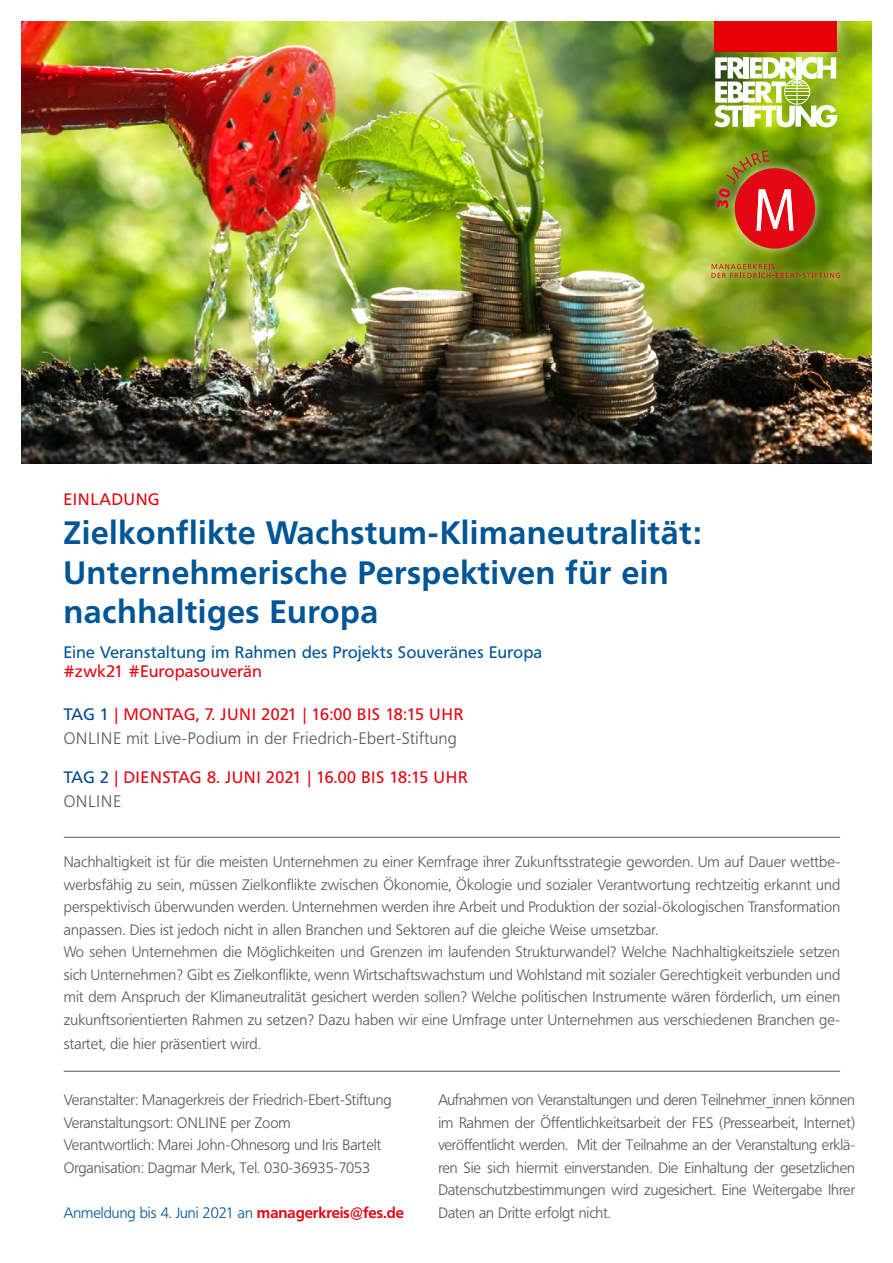
<style>
.page{position:relative;width:893px;height:1263px;background:#fff}
.page>*{position:absolute;margin:0;border:0;box-sizing:border-box;transform-origin:0 0}
.t1{font:700 32.1px/39px "Frutiger BQ";letter-spacing:.03em;color:#005597}
.t2{font:300 16.5px/24px "Frutiger BQ";letter-spacing:.03em;color:#575756}
.t3{font:16.5px/24px "Frutiger BQ";letter-spacing:.03em;color:#e30613}
.t4{font:16.5px "Frutiger BQ";letter-spacing:.03em;color:#005597}
.t5{font:16.5px "Frutiger BQ";letter-spacing:.06em;color:#e30613}
.t6{font:300 15px/22.5px "Frutiger BQ";letter-spacing:.01em;color:#575756}
.t7{font:300 15px "Frutiger BQ";color:#005597}
.s1{font-weight:400;color:#004a93}
.s2{font-weight:400;color:#e30613}
.s3{color:#004a93}
.s4{font-weight:300;color:#575756}
.s5{font-weight:700;color:#e30613}
</style>
<div class="page">
<img style="left:21px;top:21px;width:851px;height:442px">
<div style="left:714px;top:21px;width:123px;height:31px;background:#e60005"></div>
<svg style="left:714px;top:57px;width:123px;height:70px"></svg>
<div style="left:702px;top:141px;width:147px;height:146px;background:#fff;opacity:.75"></div>
<div style="left:735px;top:168px;width:80px;height:81px;background:#e30613;border-radius:50%"></div>
<img style="left:717px;top:150px;width:76px;height:81px">
<svg style="left:711px;top:264px;width:129px;height:14px;background:#908022"></svg>
<hr style="left:64px;top:1071px;width:776px;height:1px;background:#575756">
<hr style="left:64px;top:837px;width:776px;height:1px;background:#575756">
<p class="t5" style="left:64px;top:490px;width:97px">EINLADUNG</p>
<h1 class="t1" style="left:64px;top:514px;width:639px">Zielkonflikte Wachstum-Klimaneutralität:<br>Unternehmerische Perspektiven für ein nachhaltiges Europa</h1>
<p class="t4" style="left:64px;top:642px;width:480px">Eine Veranstaltung im Rahmen des Projekts Souveränes Europa</p>
<p class="t3" style="left:64px;top:659px;width:199px">#zwk21 #Europasouverän</p>
<p class="t2" style="left:64px;top:702px;width:402px"><span class="s1">TAG 1</span> <span class="s2">| MONTAG, 7. JUNI 2021 | 16:00 BIS 18:15 UHR<br></span>ONLINE mit Live-Podium in der Friedrich-Ebert-Stiftung</p>
<p class="t3" style="left:64px;top:765px;width:406px"><span class="s3">TAG 2</span> | DIENSTAG 8. JUNI 2021 | 16.00 BIS 18:15 UHR<br><span class="s4">ONLINE</span></p>
<p class="t6" style="left:64px;top:851px;width:778px">Nachhaltigkeit ist für die meisten Unternehmen zu einer Kernfrage ihrer Zukunftsstrategie geworden. Um auf Dauer wettbe&shy;werbsfähig zu sein, müssen Zielkonflikte zwischen Ökonomie, Ökologie und sozialer Verantwortung rechtzeitig erkannt und perspektivisch überwunden werden. Unternehmen werden ihre Arbeit und Produktion der sozial-ökologischen Transformation anpassen. Dies ist jedoch nicht in allen Branchen und Sektoren auf die gleiche Weise umsetzbar.<br>Wo sehen Unternehmen die Möglichkeiten und Grenzen im laufenden Strukturwandel? Welche Nachhaltigkeitsziele setzen sich Unternehmen? Gibt es Zielkonflikte, wenn Wirtschaftswachstum und Wohlstand mit sozialer Gerechtigkeit verbunden und mit dem Anspruch der Klimaneutralität gesichert werden sollen? Welche politischen Instrumente wären förderlich, um einen zukunftsorientierten Rahmen zu setzen? Dazu haben wir eine Umfrage unter Unternehmen aus verschiedenen Branchen ge-</p>
<p class="t6" style="left:64px;top:1033px;width:198px">startet, die hier präsentiert wird.</p>
<p class="t6" style="left:64px;top:1089px;width:329px">Veranstalter: Managerkreis der Friedrich-Ebert-Stiftung Veranstaltungsort: ONLINE per Zoom<br>Verantwortlich: Marei John-Ohnesorg und Iris Bartelt Organisation: Dagmar Merk, Tel. 030-36935-7053</p>
<p class="t7" style="left:64px;top:1204px;width:342px">Anmeldung bis 4. Juni 2021 an <span class="s5">managerkreis@fes.de</span></p>
<p class="t6" style="left:438px;top:1089px;width:418px;text-align:justify">Aufnahmen von Veranstaltungen und deren Teilnehmer_innen können im Rahmen der Öffentlichkeitsarbeit der FES (Pressearbeit, Internet) veröffentlicht werden. Mit der Teilnahme an der Veranstaltung erklä&shy;ren Sie sich hiermit einverstanden. Die Einhaltung der gesetzlichen Datenschutzbestimmungen wird zugesichert. Eine Weitergabe Ihrer Daten an Dritte erfolgt nicht.</p>
</div>
